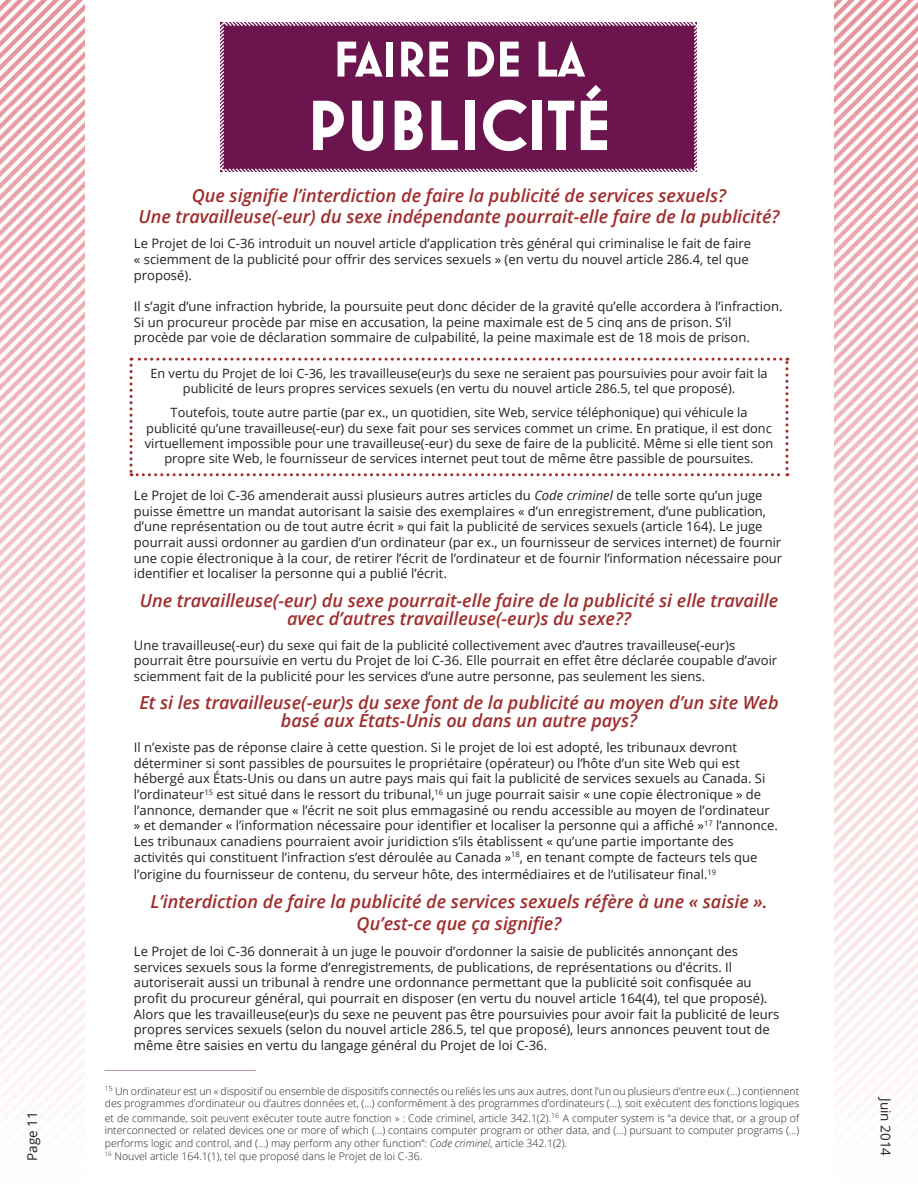
<style>
.page{position:relative;width:918px;height:1188px;background:#fff}
.page>*{position:absolute;margin:0;border:0;box-sizing:border-box;transform-origin:0 0}
.t1{font:700 72px "Mostra One";color:#fff}
.t2{font:700 51px "Mostra One";color:#fff}
.t3{font:italic 600 18px/21.6px "Open Sans";color:#a02d2c;text-align:center}
.t4{font:13.5px "Open Sans";color:#231f20}
.t5{font:13.05px/15.6px "Open Sans";color:#231f20}
.t6{font:12.75px/15.5px "Open Sans";color:#231f20;text-align:center}
.t7{font:300 10.5px/12.6px "Open Sans";color:#231f20}
.t8{font:300 10.5px "Open Sans";color:#6b144e}
.s1{font-style:italic}
</style>
<div class="page">
<img style="left:0;top:0;width:85px;height:1081px">
<img style="left:834px;top:0;width:84px;height:1081px">
<div style="left:220px;top:22px;width:477px;height:150px;background:#6b144e"></div>
<svg style="left:130px;top:358px;width:658px;height:118px"></svg>
<p class="t4" style="left:23px;top:1161px;width:51px;rotate:-90deg">Page 11</p>
<h2 class="t2" style="left:333px;top:30px;width:253px">FAIRE DE LA</h2>
<h1 class="t1" style="left:307px;top:85px;width:305px">PUBLICITÉ</h1>
<h3 class="t3" style="left:138px;top:184px;width:643px">Que signifie l’interdiction de faire la publicité de services sexuels?<br>Une travailleuse(-eur) du sexe indépendante pourrait-elle faire de la publicité?</h3>
<p class="t5" style="left:134px;top:236px;width:619px">Le Projet de loi C-36 introduit un nouvel article d’application très général qui criminalise le fait de faire « sciemment de la publicité pour offrir des services sexuels » (en vertu du nouvel article 286.4, tel que proposé).</p>
<p class="t5" style="left:134px;top:298px;width:650px">Il s’agit d’une infraction hybride, la poursuite peut donc décider de la gravité qu’elle accordera à l’infraction.<br>Si un procureur procède par mise en accusation, la peine maximale est de 5 cinq ans de prison. S’il procède par voie de déclaration sommaire de culpabilité, la peine maximale est de 18 mois de prison.</p>
<p class="t6" style="left:150px;top:365px;width:619px">En vertu du Projet de loi C-36, les travailleuse(eur)s du sexe ne seraient pas poursuivies pour avoir fait la publicité de leurs propres services sexuels (en vertu du nouvel article 286.5, tel que proposé).</p>
<p class="t6" style="left:145px;top:405px;width:630px">Toutefois, toute autre partie (par ex., un quotidien, site Web, service téléphonique) qui véhicule la publicité qu’une travailleuse(-eur) du sexe fait pour ses services commet un crime. En pratique, il est donc virtuellement impossible pour une travailleuse(-eur) du sexe de faire de la publicité. Même si elle tient son propre site Web, le fournisseur de services internet peut tout de même être passible de poursuites.</p>
<p class="t5" style="left:134px;top:487px;width:650px">Le Projet de loi C-36 amenderait aussi plusieurs autres articles du <span class="s1">Code criminel</span> de telle sorte qu’un juge puisse émettre un mandat autorisant la saisie des exemplaires « d’un enregistrement, d’une publication, d’une représentation ou de tout autre écrit » qui fait la publicité de services sexuels (article 164). Le juge pourrait aussi ordonner au gardien d’un ordinateur (par ex., un fournisseur de services internet) de fournir une copie électronique à la cour, de retirer l’écrit de l’ordinateur et de fournir l’information nécessaire pour identifier et localiser la personne qui a publié l’écrit.</p>
<h3 class="t3" style="left:140px;top:591px;width:640px;line-height:18px">Une travailleuse(-eur) du sexe pourrait-elle faire de la publicité si elle travaille avec d’autres travailleuse(-eur)s du sexe??</h3>
<p class="t5" style="left:134px;top:637px;width:645px">Une travailleuse(-eur) du sexe qui fait de la publicité collectivement avec d’autres travailleuse(-eur)s pourrait être poursuivie en vertu du Projet de loi C-36. Elle pourrait en effet être déclarée coupable d’avoir sciemment fait de la publicité pour les services d’une autre personne, pas seulement les siens.</p>
<h3 class="t3" style="left:139px;top:693px;width:641px;line-height:18px">Et si les travailleuse(-eur)s du sexe font de la publicité au moyen d’un site Web basé aux États-Unis ou dans un autre pays?</h3>
<p class="t5" style="left:134px;top:739px;width:645px">Il n’existe pas de réponse claire à cette question. Si le projet de loi est adopté, les tribunaux devront déterminer si sont passibles de poursuites le propriétaire (opérateur) ou l’hôte d’un site Web qui est hébergé aux États-Unis ou dans un autre pays mais qui fait la publicité de services sexuels au Canada. Si l’ordinateur<sup>15</sup> est situé dans le ressort du tribunal,<sup>16</sup> un juge pourrait saisir « une copie électronique » de l’annonce, demander que « l’écrit ne soit plus emmagasiné ou rendu accessible au moyen de l’ordinateur » et demander « l’information nécessaire pour identifier et localiser la personne qui a affiché »<sup>17</sup> l’annonce.<br>Les tribunaux canadiens pourraient avoir juridiction s’ils établissent « qu’une partie importante des activités qui constituent l’infraction s’est déroulée au Canada »<sup>18</sup>, en tenant compte de facteurs tels que</p>
<p class="t5" style="left:134px;top:866px;width:584px">l’origine du fournisseur de contenu, du serveur hôte, des intermédiaires et de l’utilisateur final.<sup>19</sup></p>
<h3 class="t3" style="left:150px;top:890px;width:619px">L’interdiction de faire la publicité de services sexuels réfère à une « saisie ».<br>Qu’est-ce que ça signifie?</h3>
<p class="t5" style="left:134px;top:943px;width:647px">Le Projet de loi C-36 donnerait à un juge le pouvoir d’ordonner la saisie de publicités annonçant des services sexuels sous la forme d’enregistrements, de publications, de représentations ou d’écrits. Il autoriserait aussi un tribunal à rendre une ordonnance permettant que la publicité soit confisquée au profit du procureur général, qui pourrait en disposer (en vertu du nouvel article 164(4), tel que proposé).<br>Alors que les travailleuse(eur)s du sexe ne peuvent pas être poursuivies pour avoir fait la publicité de leurs propres services sexuels (selon du nouvel article 286.5, tel que proposé), leurs annonces peuvent tout de même être saisies en vertu du langage général du Projet de loi C-36.</p>
<p class="t8" style="left:105px;top:1058px;width:153px">___________________________________</p>
<p class="t7" style="left:105px;top:1084px;width:696px"><sup>15</sup> Un ordinateur est un « dispositif ou ensemble de dispositifs connectés ou reliés les uns aux autres, dont l’un ou plusieurs d’entre eux (...) contiennent des programmes d’ordinateur ou d’autres données et, (...) conformément à des programmes d’ordinateurs (...), soit exécutent des fonctions logiques</p>
<p class="t7" style="left:105px;top:1111px;width:696px">et de commande, soit peuvent exécuter toute autre fonction » : Code criminel, article 342.1(2).<sup>16</sup> A computer system is “a device that, or a group of interconnected or related devices one or more of which (...) contains computer program or other data, and (...) pursuant to computer programs (...) performs logic and control, and (...) may perform any other function”: <span class="s1">Code criminel</span>, article 342.1(2).<br><sup>16</sup> Nouvel article 164.1(1), tel que proposé dans le Projet de loi C-36.</p>
<p class="t4" style="left:895px;top:1098px;width:59px;rotate:90deg">Juin 2014</p>
</div>
